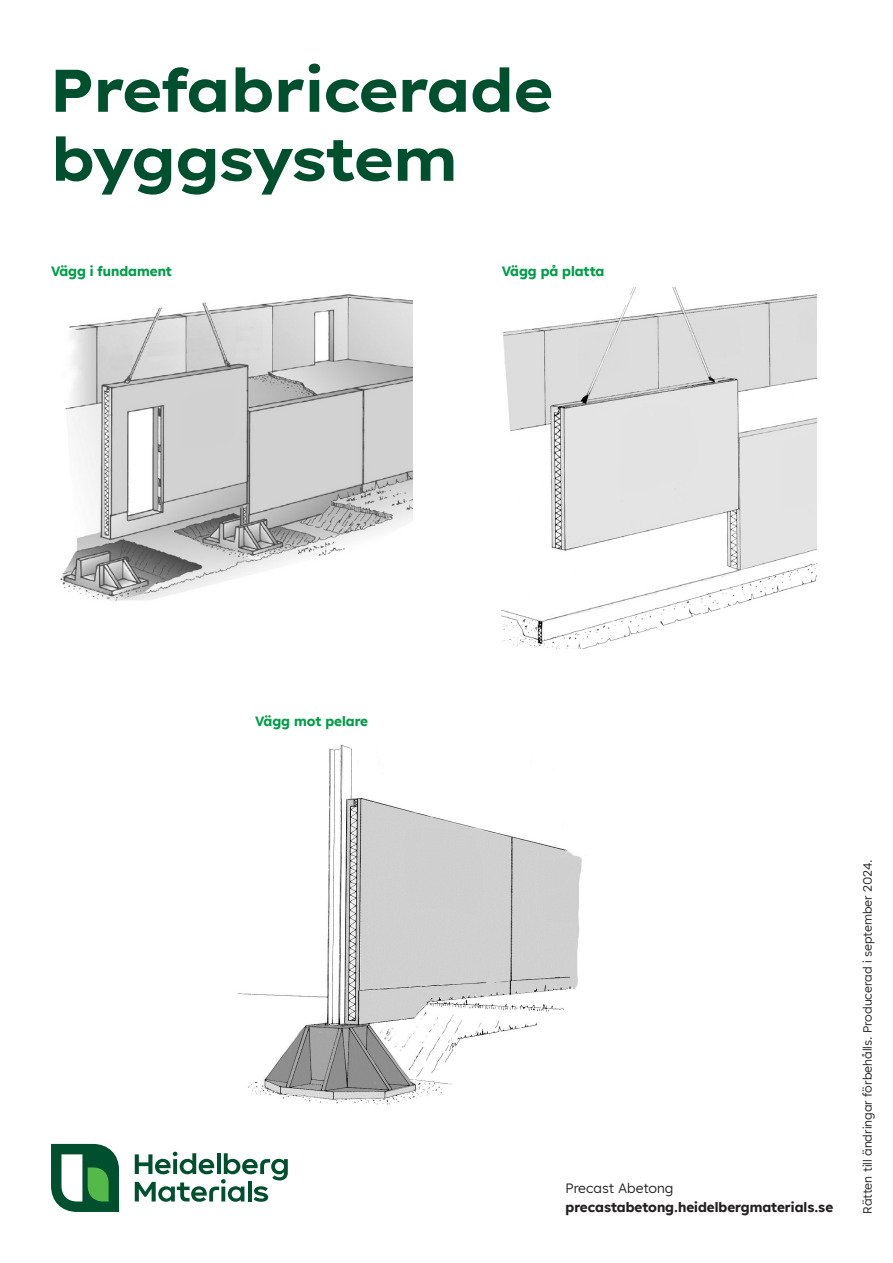
<style>
.page{position:relative;width:893px;height:1263px;background:#fff}
.page>*{position:absolute;margin:0;border:0;box-sizing:border-box;transform-origin:0 0}
.t1{font:700 60px/69px "Lexend Exa HM";color:#004f2f}
.t2{font:700 13.5px "Lexend HM";color:#009d48}
.t3{font:700 13.5px "Lexend HM";color:#231f20}
.t4{font:13.5px "Lexend HM";color:#231f20}
.t5{font:12px "Lexend HM";color:#231f20}
</style>
<div class="page">
<svg style="left:51px;top:1144px;width:68px;height:68px"></svg>
<svg style="left:135px;top:1152px;width:153px;height:50px"></svg>
<img style="left:60px;top:294px;width:352px;height:308px">
<img style="left:238px;top:745px;width:344px;height:360px">
<img style="left:502px;top:287px;width:314px;height:362px">
<h1 class="t1" style="left:51px;top:52px;width:503px">Prefabricerade byggsystem</h1>
<p class="t2" style="left:51px;top:260px;width:122px">Vägg i fundament</p>
<p class="t2" style="left:502px;top:260px;width:104px">Vägg på platta</p>
<p class="t2" style="left:255px;top:710px;width:114px">Vägg mot pelare</p>
<p class="t4" style="left:566px;top:1178px;width:109px">Precast Abetong</p>
<p class="t3" style="left:566px;top:1196px;width:269px">precastabetong.heidelbergmaterials.se</p>
<p class="t5" style="left:858px;top:1214px;width:356px;rotate:-90deg">Rätten till ändringar förbehålls. Producerad i september 2024.</p>
</div>
